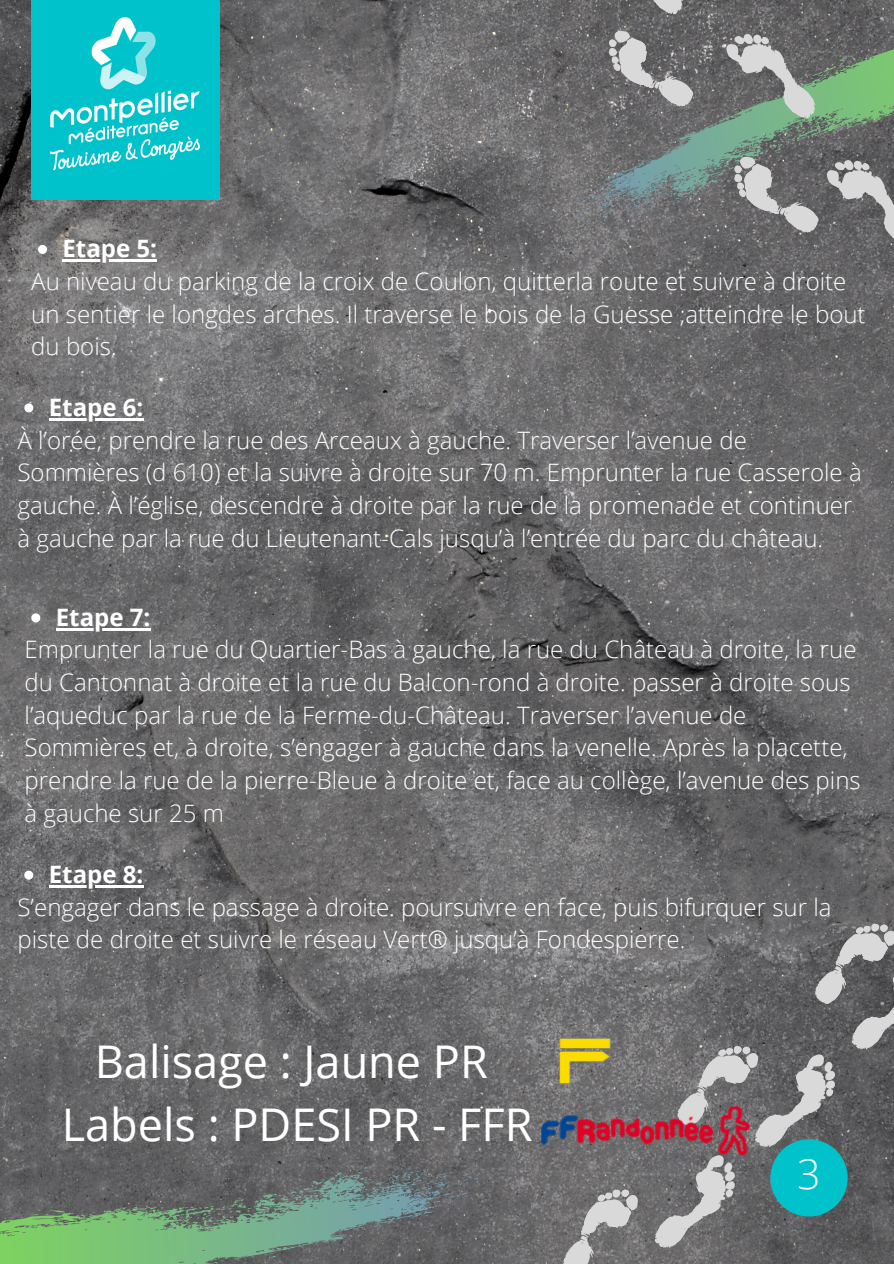
<style>
.page{position:relative;width:894px;height:1264px;background:#fff}
.page>*{position:absolute;margin:0;border:0;box-sizing:border-box;transform-origin:0 0}
.t1{font:45px/63px "Open Sans";color:#fff;text-align:center}
.t2{font:300 40.95px "Open Sans";color:#fff}
.t3{font:300 24px/32.7px "Open Sans";color:#fff}
.t4{font:700 24px "Open Sans";color:#fff}
</style>
<div class="page">
<img style="left:0;top:0;width:893px;height:1263px">
<img style="left:18px;top:0;width:215px;height:215px">
<svg style="left:38px;top:245px;width:9px;height:9px"></svg>
<hr style="left:62px;top:259px;width:95px;height:3px;background:#fff">
<svg style="left:0;top:1160px;width:491px;height:103px;background:#69816f"></svg>
<svg style="left:545px;top:44px;width:348px;height:190px;background:#6f7d75"></svg>
<svg style="left:726px;top:148px;width:167px;height:96px;background:#7f7f80"></svg>
<svg style="left:721px;top:22px;width:108px;height:104px;background:#818c84"></svg>
<svg style="left:600px;top:0;width:97px;height:113px;background:#7f7e7f"></svg>
<svg style="left:24px;top:403px;width:9px;height:9px"></svg>
<hr style="left:49px;top:418px;width:94px;height:2px;background:#fff">
<svg style="left:31px;top:613px;width:9px;height:9px"></svg>
<hr style="left:56px;top:628px;width:94px;height:2px;background:#fff">
<svg style="left:24px;top:870px;width:9px;height:9px"></svg>
<hr style="left:49px;top:885px;width:94px;height:2px;background:#fff">
<img style="left:525px;top:1086px;width:31px;height:91px">
<svg style="left:556px;top:916px;width:337px;height:347px;background:#737676"></svg>
<p class="t4" style="left:62px;top:232px;width:96px">Etape 5:</p>
<p class="t3" style="left:31px;top:264px;width:835px">Au niveau du parking de la croix de Coulon, quitterla route et suivre à droite un sentier le longdes arches. Il traverse le bois de la Guesse ;atteindre le bout du bois.</p>
<p class="t4" style="left:49px;top:390px;width:96px">Etape 6:</p>
<p class="t3" style="left:18px;top:423px;width:845px">À l’orée, prendre la rue des Arceaux à gauche. Traverser l’avenue de Sommières (d 610) et la suivre à droite sur 70 m. Emprunter la rue Casserole à gauche. À l’église, descendre à droite par la rue de la promenade et continuer à gauche par la rue du Lieutenant-Cals jusqu’à l’entrée du parc du château.</p>
<p class="t4" style="left:56px;top:600px;width:96px">Etape 7:</p>
<p class="t3" style="left:25px;top:632px;width:837px">Emprunter la rue du Quartier-Bas à gauche, la rue du Château à droite, la rue du Cantonnat à droite et la rue du Balcon-rond à droite. passer à droite sous l’aqueduc par la rue de la Ferme-du-Château. Traverser l’avenue de Sommières et, à droite, s’engager à gauche dans la venelle. Après la placette, prendre la rue de la pierre-Bleue à droite et, face au collège, l’avenue des pins à gauche sur 25 m</p>
<p class="t4" style="left:49px;top:857px;width:96px">Etape 8:</p>
<p class="t3" style="left:18px;top:890px;width:815px">S’engager dans le passage à droite. poursuivre en face, puis bifurquer sur la piste de droite et suivre le réseau Vert® jusqu’à Fondespierre.</p>
<h1 class="t1" style="left:62px;top:1029px;width:472px">Balisage : Jaune PR<br>Labels : PDESI PR - FFR</h1>
<h2 class="t2" style="left:797px;top:1145px;width:25px">3</h2>
</div>
